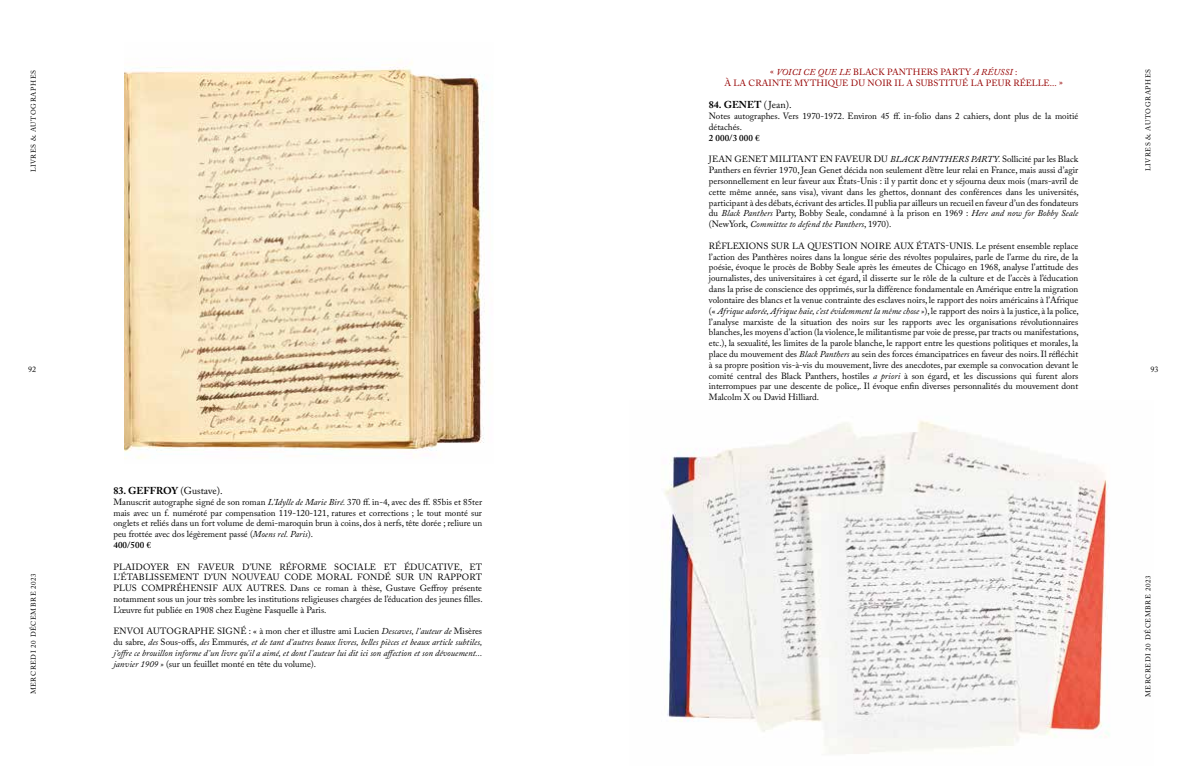
<style>
.page{position:relative;width:1191px;height:766px;background:#fff}
.page>*{position:absolute;margin:0;border:0;box-sizing:border-box;transform-origin:0 0}
.t1{font:700 10px "Adobe Caslon Pro";color:#000}
.t2{font:9px/10.8px "Adobe Caslon Pro";color:#000;text-align:justify}
.t3{font:italic 9px/10.8px "Adobe Caslon Pro";color:#000;text-align:justify}
.t4{font:9px/10.8px "Adobe Caslon Pro";letter-spacing:.015em;color:#960000;text-align:center}
.t5{font:600 9px "Adobe Caslon Pro";letter-spacing:.01em;color:#000}
.t6{font:8px "Adobe Caslon Pro";color:#000}
.t7{font:7px "Adobe Caslon Pro";letter-spacing:.09em;color:#000}
.s1{font-style:italic}
.s2{font-weight:400}
.s3{font-weight:600}
.s4{font-style:normal}
</style>
<div class="page">
<img style="left:125px;top:62px;width:361px;height:397px">
<img style="left:664px;top:420px;width:446px;height:334px">
<p class="t4" style="left:724px;top:66px;width:340px">« <span class="s1">VOICI CE QUE LE</span> BLACK PANTHERS PARTY <span class="s1">A RÉUSSI</span> :<br>À LA CRAINTE MYTHIQUE DU NOIR IL A SUBSTITUÉ LA PEUR RÉELLE... »</p>
<p class="t1" style="left:709px;top:99px;width:84px">84. GENET <span class="s2">( Jean).</span></p>
<p class="t2" style="left:709px;top:111px;width:371px">Notes autographes. Vers 1970-1972. Environ 45 ff. in-folio dans 2 cahiers, dont plus de la moitié détachés.</p>
<p class="t5" style="left:709px;top:132px;width:52px">2 000/3 000 €</p>
<p class="t2" style="left:709px;top:154px;width:371px">JEAN GENET MILITANT EN FAVEUR DU <span class="s1">BLACK PANTHERS PARTY.</span> Sollicité par les Black Panthers en février 1970, Jean Genet décida non seulement d’être leur relai en France, mais aussi d’agir personnellement en leur faveur aux États-Unis : il y partit donc et y séjourna deux mois (mars-avril de cette même année, sans visa), vivant dans les ghettos, donnant des conférences dans les universités, participant à des débats, écrivant des articles. Il publia par ailleurs un recueil en faveur d’un des fondateurs du <span class="s1">Black Panthers</span> Party, Bobby Seale, condamné à la prison en 1969 : <span class="s1">Here and now for Bobby Seale </span>(NewYork, <span class="s1">Committee to defend the Panthers</span>, 1970).</p>
<p class="t2" style="left:709px;top:240px;width:371px">RÉFLEXIONS SUR LA QUESTION NOIRE AUX ÉTATS-UNIS. Le présent ensemble replace l’action des Panthères noires dans la longue série des révoltes populaires, parle de l’arme du rire, de la poésie, évoque le procès de Bobby Seale après les émeutes de Chicago en 1968, analyse l’attitude des journalistes, des universitaires à cet égard, il disserte sur le rôle de la culture et de l’accès à l’éducation dans la prise de conscience des opprimés, sur la différence fondamentale en Amérique entre la migration volontaire des blancs et la venue contrainte des esclaves noirs, le rapport des noirs américains à l’Afrique (« <span class="s1">Afrique adorée, Afrique haïe, c’est évidemment la même chose »</span>), le rapport des noirs à la justice, à la police, l’analyse marxiste de la situation des noirs sur les rapports avec les organisations révolutionnaires blanches, les moyens d’action (la violence, le militantisme par voie de presse, par tracts ou manifestations, etc.), la sexualité, les limites de la parole blanche, le rapport entre les questions politiques et morales, la place du mouvement des <span class="s1">Black Panthers</span> au sein des forces émancipatrices en faveur des noirs. Il réfléchit à sa propre position vis-à-vis du mouvement, livre des anecdotes, par exemple sa convocation devant le comité central des Black Panthers, hostiles <span class="s1">a priori</span> à son égard, et les discussions qui furent alors interrompues par une descente de police,. Il évoque enfin diverses personnalités du mouvement dont Malcolm X ou David Hilliard.</p>
<p class="t7" style="left:29px;top:172px;width:104px;rotate:-90deg">LIVRES &amp; AUTOGRAPHES</p>
<p class="t7" style="left:1143px;top:171px;width:104px;rotate:-90deg">LIVRES &amp; AUTOGRAPHES</p>
<p class="t6" style="left:28px;top:365px;width:9px">92</p>
<p class="t6" style="left:1150px;top:365px;width:9px">93</p>
<p class="t1" style="left:113px;top:484px;width:111px">83. GEFFROY <span class="s2">(Gustave).</span></p>
<p class="t2" style="left:113px;top:496px;width:370px;text-align:left">Manuscrit autographe signé de son roman <span class="s1">L’Idylle de Marie Biré.</span> 370 ff. in-4, avec des ff. 85bis et 85ter mais avec un f. numéroté par compensation 119-120-121, ratures et corrections ; le tout monté sur onglets et reliés dans un fort volume de demi-maroquin brun à coins, dos à nerfs, tête dorée ; reliure un peu frottée avec dos légèrement passé (<span class="s1">Moens rel. Paris</span>).<br><span class="s3">400/500 €</span></p>
<p class="t2" style="left:113px;top:561px;width:371px">PLAIDOYER EN FAVEUR D’UNE RÉFORME SOCIALE ET ÉDUCATIVE, ET L’ÉTABLISSEMENT D’UN NOUVEAU CODE MORAL FONDÉ SUR UN RAPPORT PLUS COMPRÉHENSIF AUX AUTRES. Dans ce roman à thèse, Gustave Geffroy présente notamment sous un jour très sombre les institutions religieuses chargées de l’éducation des jeunes filles.<br>L’œuvre fut publiée en 1908 chez Eugène Fasquelle à Paris.</p>
<p class="t3" style="left:113px;top:625px;width:370px"><span class="s4">ENVOI AUTOGRAPHE SIGNÉ : « à mon cher et illustre ami Lucien</span> Descaves, l’auteur de <span class="s4">Misères du sabre</span>, des <span class="s4">Sous-offs,</span> des <span class="s4">Emmurés</span>, et de tant d’autres beaux livres, belles pièces et beaux article subtiles, j’offre ce brouillon informe d’un livre qu’il a aimé, et dont l’auteur lui dit ici son affection et son dévouement... janvier 1909 » <span class="s4">(sur un feuillet monté en tête du volume).</span></p>
<p class="t7" style="left:29px;top:694px;width:123px;rotate:-90deg">MERCREDI 20 DÉCEMBRE 2023</p>
<p class="t7" style="left:1143px;top:697px;width:123px;rotate:-90deg">MERCREDI 20 DÉCEMBRE 2023</p>
</div>
